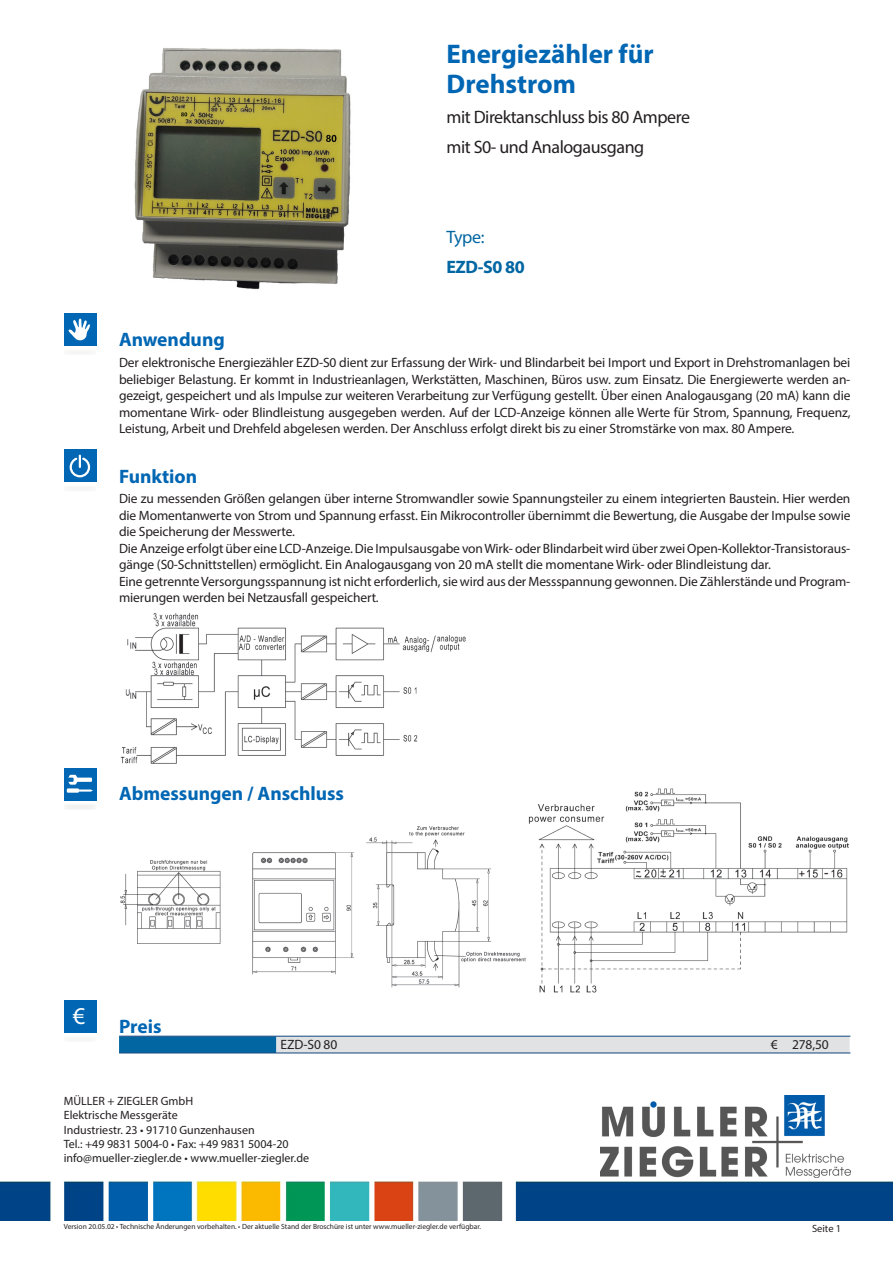
<style>
.page{position:relative;width:893px;height:1263px;background:#fff}
.page>*{position:absolute;margin:0;border:0;box-sizing:border-box;transform-origin:0 0}
.t1{font:700 27px "Myriad Pro";color:#0166b3}
.t2{font:24.15px "Myriad Pro";color:#fff}
.t3{font:700 19.5px "Myriad Pro";color:#0166b3}
.t4{font:18px "Myriad Pro";letter-spacing:-.025em;color:#231f20}
.t5{font:700 18px "Myriad Pro";letter-spacing:-.025em;color:#0166a2}
.t6{font:18px "Myriad Pro";color:#0166a2}
.t7{font:13.5px/16.5px "Myriad Pro";letter-spacing:-.01em;color:#231f20;text-align:justify}
.t8{font:12px/14.4px "Myriad Pro";color:#231f20}
.t9{font:10.5px "Myriad Pro";color:#231f20}
.t10{font:7.5px "Myriad Pro";color:#231f20}
</style>
<div class="page">
<img style="left:600px;top:1096px;width:250px;height:82px">
<img style="left:0;top:1181px;width:893px;height:39px">
<img style="left:134px;top:48px;width:217px;height:242px">
<div style="left:119px;top:1036px;width:157px;height:17px;background:#0166a2"></div>
<div style="left:276px;top:1036px;width:574px;height:17px;background:#e1e2e4"></div>
<div style="left:64px;top:313px;width:32px;height:33px;background:#0166b3"></div>
<img style="left:68px;top:318px;width:22px;height:23px">
<div style="left:64px;top:350px;width:32px;height:5px;background:#f6f6f6"></div>
<div style="left:64px;top:486px;width:32px;height:5px;background:#f6f6f6"></div>
<div style="left:64px;top:449px;width:32px;height:33px;background:#0166b3"></div>
<svg style="left:69px;top:456px;width:22px;height:22px"></svg>
<div style="left:64px;top:804px;width:32px;height:6px;background:#f2f3f3"></div>
<div style="left:64px;top:768px;width:32px;height:32px;background:#0166b3"></div>
<svg style="left:67px;top:792px;width:12px;height:1px"></svg>
<svg style="left:66px;top:774px;width:27px;height:18px"></svg>
<div style="left:64px;top:1036px;width:32px;height:6px;background:#f6f6f7"></div>
<div style="left:64px;top:1000px;width:32px;height:33px;background:#0166b3"></div>
<img style="left:120px;top:613px;width:346px;height:151px">
<img style="left:528px;top:788px;width:321px;height:205px">
<img style="left:120px;top:826px;width:406px;height:162px">
<hr style="left:119px;top:1036px;width:731px;height:1px;background:#0f457c">
<hr style="left:119px;top:1053px;width:731px;height:1px;background:#0f457c">
<p class="t1" style="left:446px;top:36px;width:209px">Energiezähler für</p>
<p class="t1" style="left:446px;top:66px;width:131px">Drehstrom</p>
<p class="t4" style="left:446px;top:106px;width:245px">mit Direktanschluss bis 80 Ampere</p>
<p class="t4" style="left:446px;top:136px;width:199px">mit S0- und Analogausgang</p>
<p class="t6" style="left:446px;top:226px;width:39px">Type:</p>
<p class="t5" style="left:446px;top:255px;width:80px">EZD-S0 80</p>
<p class="t3" style="left:119px;top:327px;width:107px">Anwendung</p>
<p class="t7" style="left:119px;top:354px;width:733px">Der elektronische Energiezähler EZD-S0 dient zur Erfassung der Wirk- und Blindarbeit bei Import und Export in Drehstromanlagen bei beliebiger Belastung. Er kommt in Industrieanlagen, Werkstätten, Maschinen, Büros usw. zum Einsatz. Die Energiewerte werden an&shy;gezeigt, gespeichert und als Impulse zur weiteren Verarbeitung zur Verfügung gestellt. Über einen Analogausgang (20 mA) kann die momentane Wirk- oder Blindleistung ausgegeben werden. Auf der LCD-Anzeige können alle Werte für Strom, Spannung, Frequenz, Leistung, Arbeit und Drehfeld abgelesen werden. Der Anschluss erfolgt direkt bis zu einer Stromstärke von max. 80 Ampere.</p>
<p class="t3" style="left:119px;top:463px;width:80px">Funktion</p>
<p class="t7" style="left:119px;top:490px;width:733px">Die zu messenden Größen gelangen über interne Stromwandler sowie Spannungsteiler zu einem integrierten Baustein. Hier werden die Momentanwerte von Strom und Spannung erfasst. Ein Mikrocontroller übernimmt die Bewertung, die Ausgabe der Impulse sowie die Speicherung der Messwerte.</p>
<p class="t7" style="left:119px;top:540px;width:733px">Die Anzeige erfolgt über eine LCD-Anzeige. Die Impulsausgabe von Wirk- oder Blindarbeit wird über zwei Open-Kollektor-Transistoraus&shy;gänge (S0-Schnittstellen) ermöglicht. Ein Analogausgang von 20 mA stellt die momentane Wirk- oder Blindleistung dar.</p>
<p class="t7" style="left:119px;top:573px;width:733px">Eine getrennte Versorgungsspannung ist nicht erforderlich, sie wird aus der Messspannung gewonnen. Die Zählerstände und Program&shy;mierungen werden bei Netzausfall gespeichert.</p>
<p class="t3" style="left:119px;top:781px;width:227px">Abmessungen / Anschluss</p>
<p class="t2" style="left:73px;top:1001px;width:14px">€</p>
<p class="t3" style="left:119px;top:1013px;width:44px">Preis</p>
<p class="t7" style="left:281px;top:1036px;width:58px">EZD-S0 80</p>
<p class="t7" style="left:771px;top:1036px;width:59px">€ 278,50</p>
<p class="t8" style="left:64px;top:1093px;width:247px">MÜLLER + ZIEGLER GmbH<br>Elektrische Messgeräte<br>Industriestr. 23 • 91710 Gunzenhausen<br>Tel.: +49 9831 5004-0 • Fax: +49 9831 5004-20 info@mueller-ziegler.de • www.mueller-ziegler.de</p>
<p class="t10" style="left:64px;top:1222px;width:419px">Version 20.05.02 • Technische Änderungen vorbehalten. • Der aktuelle Stand der Broschüre ist unter www.mueller-ziegler.de verfügbar.</p>
<p class="t9" style="left:812px;top:1221px;width:31px">Seite 1</p>
</div>
